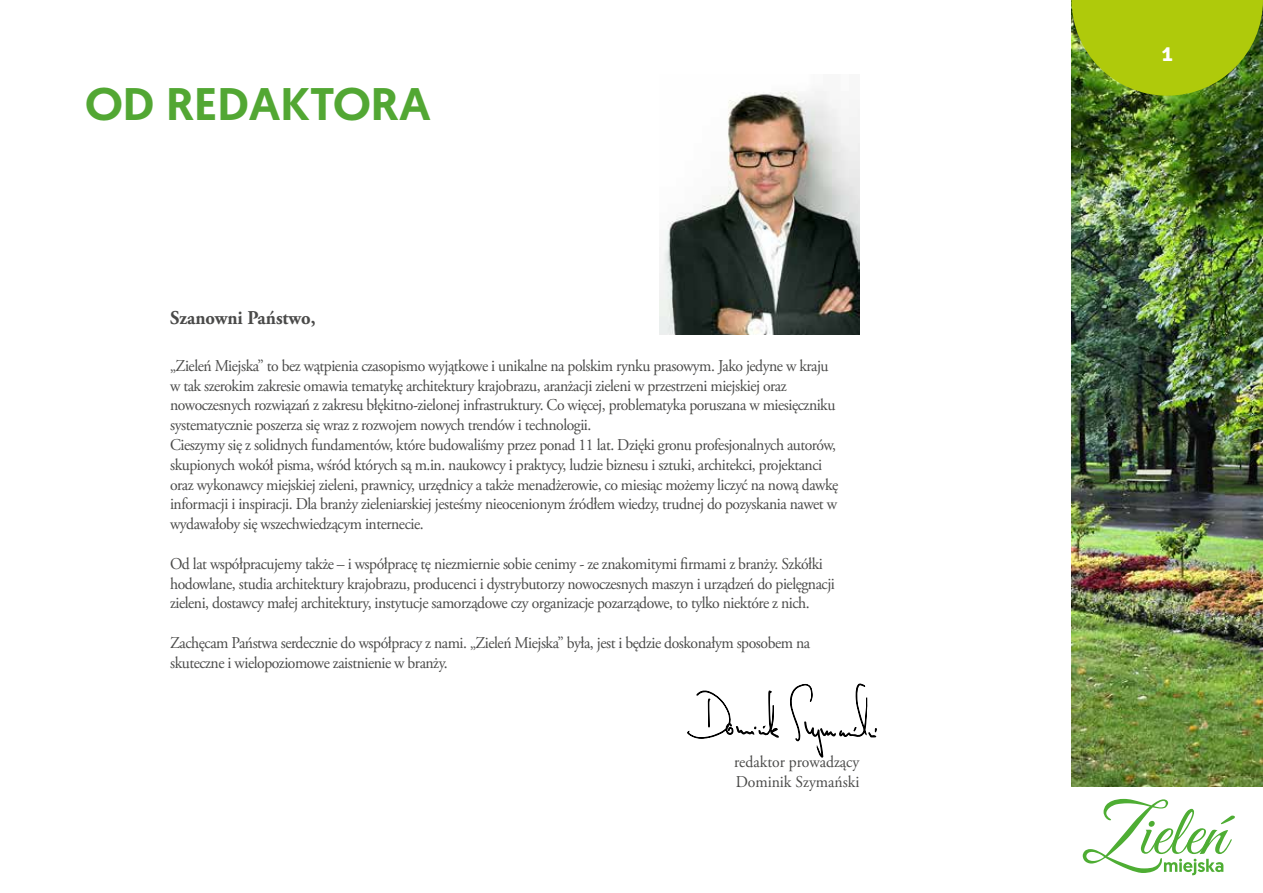
<style>
.page{position:relative;width:1263px;height:893px;background:#fff}
.page>*{position:absolute;margin:0;border:0;box-sizing:border-box;transform-origin:0 0}
.t1{font:500 45.6px "Geomanist";color:#52a733;scale:1.05 1}
.t2{font:700 21px "Signika";color:#fff}
.t3{font:700 19.5px "Adobe Garamond Pro";color:#4a4a49;scale:.95 1}
.t4{font:16.5px/19.8px "Adobe Garamond Pro";letter-spacing:-.03em;color:#4a4a49;scale:.95 1}
.t5{font:16.5px/19.8px "Adobe Garamond Pro";color:#4a4a49;scale:.95 1}
</style>
<div class="page">
<svg style="left:1083px;top:799px;width:152px;height:76px"></svg>
<img style="left:1071px;top:96px;width:192px;height:691px">
<img style="left:659px;top:91px;width:200px;height:244px">
<svg style="left:790px;top:684px;width:86px;height:74px"></svg>
<svg style="left:687px;top:690px;width:92px;height:49px"></svg>
<img style="left:1071px;top:0;width:192px;height:96px">
<h1 class="t1" style="left:85px;top:74px;width:331px">OD REDAKTORA</h1>
<p class="t3" style="left:170px;top:306px;width:155px">Szanowni Państwo,</p>
<p class="t4" style="left:170px;top:356px;width:705px">„Zieleń Miejska” to bez wątpienia czasopismo wyjątkowe i unikalne na polskim rynku prasowym. Jako jedyne w kraju w tak szerokim zakresie omawia tematykę architektury krajobrazu, aranżacji zieleni w przestrzeni miejskiej oraz nowoczesnych rozwiązań z zakresu błękitno-zielonej infrastruktury. Co więcej, problematyka poruszana w miesięczniku systematycznie poszerza się wraz z rozwojem nowych trendów i technologii.<br>Cieszymy się z solidnych fundamentów, które budowaliśmy przez ponad 11 lat. Dzięki gronu profesjonalnych autorów, skupionych wokół pisma, wśród których są m.in. naukowcy i praktycy, ludzie biznesu i sztuki, architekci, projektanci oraz wykonawcy miejskiej zieleni, prawnicy, urzędnicy a także menadżerowie, co miesiąc możemy liczyć na nową dawkę informacji i inspiracji. Dla branży zieleniarskiej jesteśmy nieocenionym źródłem wiedzy, trudnej do pozyskania nawet w wydawałoby się wszechwiedzącym internecie.</p>
<p class="t4" style="left:170px;top:554px;width:701px">Od lat współpracujemy także – i współpracę tę niezmiernie sobie cenimy - ze znakomitymi firmami z branży. Szkółki hodowlane, studia architektury krajobrazu, producenci i dystrybutorzy nowoczesnych maszyn i urządzeń do pielęgnacji zieleni, dostawcy małej architektury, instytucje samorządowe czy organizacje pozarządowe, to tylko niektóre z nich.</p>
<p class="t4" style="left:170px;top:633px;width:675px">Zachęcam Państwa serdecznie do współpracy z nami. „Zieleń Miejska” była, jest i będzie doskonałym sposobem na skuteczne i wielopoziomowe zaistnienie w branży.</p>
<p class="t5" style="left:734px;top:752px;width:133px">redaktor prowadzący<br>Dominik Szymański</p>
<p class="t2" style="left:1162px;top:41px;width:13px">1</p>
</div>
